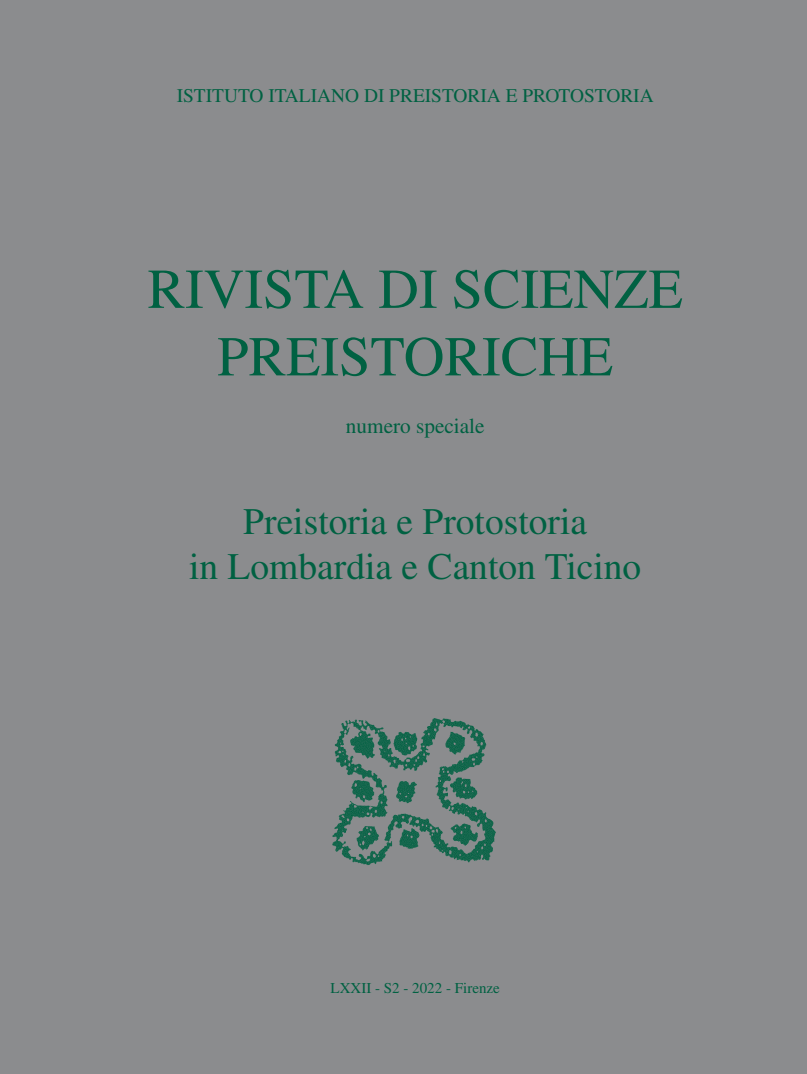
<style>
.page{position:relative;width:807px;height:1074px;background:#fff}
.page>*{position:absolute;margin:0;border:0;box-sizing:border-box;transform-origin:0 0}
.t1{font:56.25px/67.5px "Times LT Std";color:#006142;text-align:center}
.t2{font:37.5px/45px "Times LT Std";color:#006142;text-align:center}
.t3{font:21.25px "Times LT Std";color:#006142}
.t4{font:19.38px "Times LT Std";color:#006142}
.t5{font:15px "Times LT Std";color:#006142}
</style>
<div class="page">
<div style="left:0;top:0;width:807px;height:1073px;background:#8b8c8e"></div>
<img style="left:332px;top:718px;width:164px;height:147px">
<p class="t4" style="left:177px;top:84px;width:478px">ISTITUTO ITALIANO DI PREISTORIA E PROTOSTORIA</p>
<h1 class="t1" style="left:147px;top:255px;width:537px">RIVISTA DI SCIENZE<br>PREISTORICHE</h1>
<p class="t3" style="left:346px;top:414px;width:140px">numero speciale</p>
<p class="t2" style="left:189px;top:498px;width:454px">Preistoria e Protostoria<br>in Lombardia e Canton Ticino</p>
<p class="t5" style="left:331px;top:979px;width:171px">LXXII - S2 - 2022 - Firenze</p>
</div>
